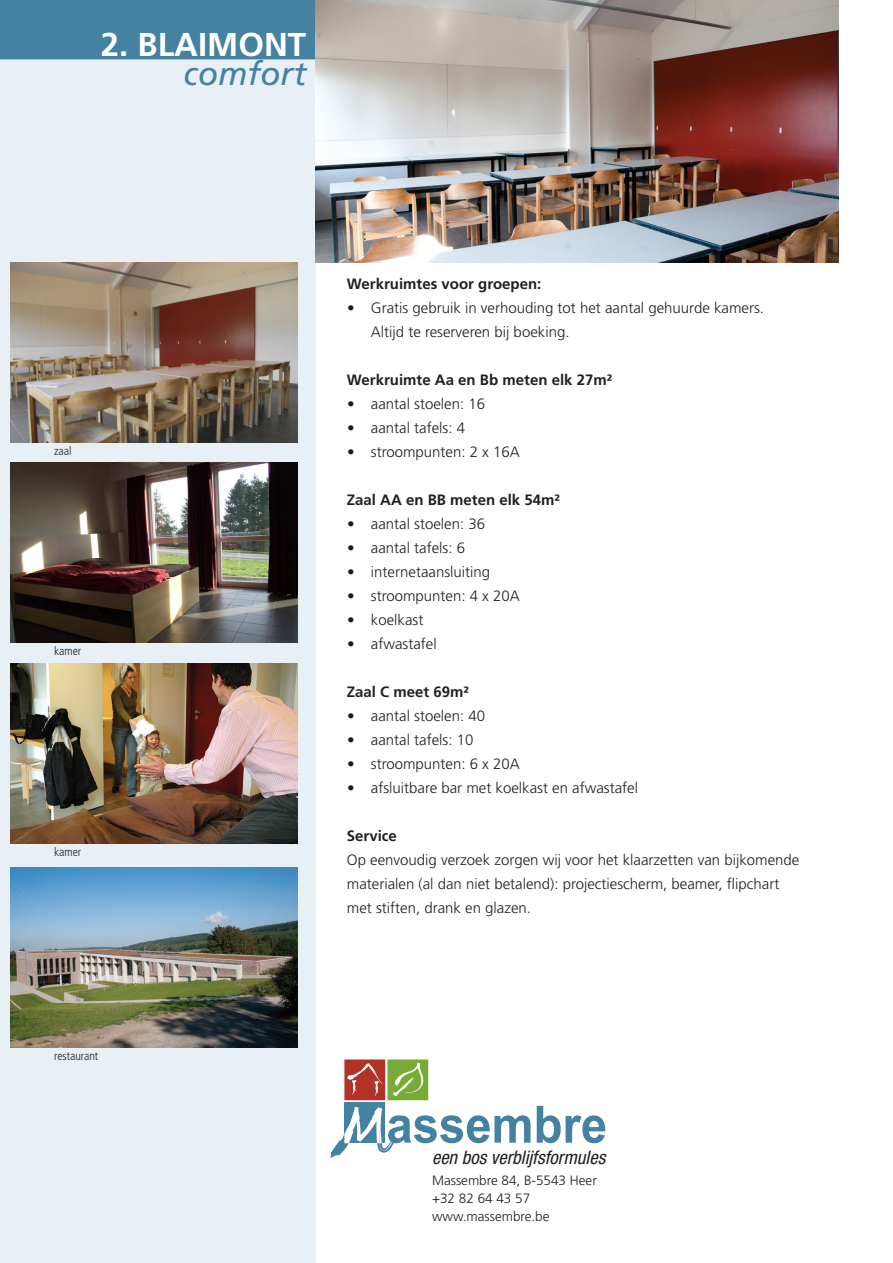
<style>
.page{position:relative;width:893px;height:1263px;background:#fff}
.page>*{position:absolute;margin:0;border:0;box-sizing:border-box;transform-origin:0 0}
.t1{font:700 33px "Frutiger LT Std";color:#fff}
.t2{font:italic 33px "Frutiger LT Std";color:#4582a1}
.t3{font:italic condensed 18.75px "Helvetica Neue LT Std";color:#231f20}
.t4{font:300 15px/24px "Frutiger LT Std";color:#231f20}
.t5{font:700 15px "Frutiger LT Std";color:#231f20}
.t6{font:300 13.5px "Frutiger LT Std";color:#231f20}
.t7{font:300 condensed 12px "Frutiger LT Std";color:#231f20}
.s1{font-family:"Corpid";font-weight:400}
</style>
<div class="page">
<div style="left:0;top:0;width:316px;height:1263px;background:#e8f0f5"></div>
<div style="left:0;top:0;width:316px;height:59px;background:#4582a1"></div>
<img style="left:11px;top:262px;width:287px;height:181px">
<img style="left:11px;top:462px;width:287px;height:181px">
<img style="left:11px;top:867px;width:287px;height:181px">
<img style="left:316px;top:0;width:523px;height:262px">
<svg style="left:344px;top:1059px;width:84px;height:41px;background:#a4824b"></svg>
<div style="left:344px;top:1102px;width:41px;height:41px;background:#4582a1"></div>
<svg style="left:330px;top:1106px;width:275px;height:52px"></svg>
<img style="left:11px;top:663px;width:287px;height:181px">
<p class="t1" style="left:101px;top:26px;width:207px">2. BLAIMONT</p>
<p class="t2" style="left:183px;top:54px;width:124px">comfort</p>
<p class="t7" style="left:54px;top:444px;width:19px">zaal</p>
<p class="t7" style="left:54px;top:644px;width:29px">kamer</p>
<p class="t7" style="left:54px;top:845px;width:29px">kamer</p>
<p class="t7" style="left:54px;top:1049px;width:46px">restaurant</p>
<p class="t5" style="left:347px;top:275px;width:196px">Werkruimtes voor groepen:</p>
<p class="t4" style="left:347px;top:296px;width:419px"><span class="s1">•</span> Gratis gebruik in verhouding tot het aantal gehuurde kamers.</p>
<p class="t4" style="left:371px;top:320px;width:200px">Altijd te reserveren bij boeking.</p>
<p class="t5" style="left:347px;top:371px;width:267px">Werkruimte Aa en Bb meten elk 27m²</p>
<p class="t4" style="left:347px;top:392px;width:140px"><span class="s1">•</span> aantal stoelen: 16</p>
<p class="t4" style="left:347px;top:416px;width:120px"><span class="s1">•</span> aantal tafels: 4</p>
<p class="t4" style="left:347px;top:440px;width:174px"><span class="s1">•</span> stroompunten: 2 x 16A</p>
<p class="t5" style="left:347px;top:491px;width:214px">Zaal AA en BB meten elk 54m²</p>
<p class="t4" style="left:347px;top:512px;width:140px"><span class="s1">•</span> aantal stoelen: 36</p>
<p class="t4" style="left:347px;top:536px;width:120px"><span class="s1">•</span> aantal tafels: 6</p>
<p class="t4" style="left:347px;top:560px;width:145px"><span class="s1">•</span> internetaansluiting</p>
<p class="t4" style="left:347px;top:584px;width:174px"><span class="s1">•</span> stroompunten: 4 x 20A</p>
<p class="t4" style="left:347px;top:608px;width:78px"><span class="s1">•</span> koelkast</p>
<p class="t4" style="left:347px;top:632px;width:91px"><span class="s1">•</span> afwastafel</p>
<p class="t5" style="left:347px;top:683px;width:124px">Zaal C meet 69m²</p>
<p class="t4" style="left:347px;top:704px;width:140px"><span class="s1">•</span> aantal stoelen: 40</p>
<p class="t4" style="left:347px;top:728px;width:128px"><span class="s1">•</span> aantal tafels: 10</p>
<p class="t4" style="left:347px;top:752px;width:174px"><span class="s1">•</span> stroompunten: 6 x 20A</p>
<p class="t4" style="left:347px;top:776px;width:293px"><span class="s1">•</span> afsluitbare bar met koelkast en afwastafel</p>
<p class="t5" style="left:347px;top:827px;width:52px">Service</p>
<p class="t4" style="left:347px;top:848px;width:454px">Op eenvoudig verzoek zorgen wij voor het klaarzetten van bijkomende materialen (al dan niet betalend): projectiescherm, beamer, flipchart met stiften, drank en glazen.</p>
<p class="t3" style="left:432px;top:1146px;width:175px">een bos verblijfsformules</p>
<p class="t6" style="left:432px;top:1172px;width:166px">Massembre 84, B-5543 Heer</p>
<p class="t6" style="left:432px;top:1190px;width:100px">+32 82 64 43 57</p>
<p class="t6" style="left:432px;top:1208px;width:119px">www.massembre.be</p>
</div>
